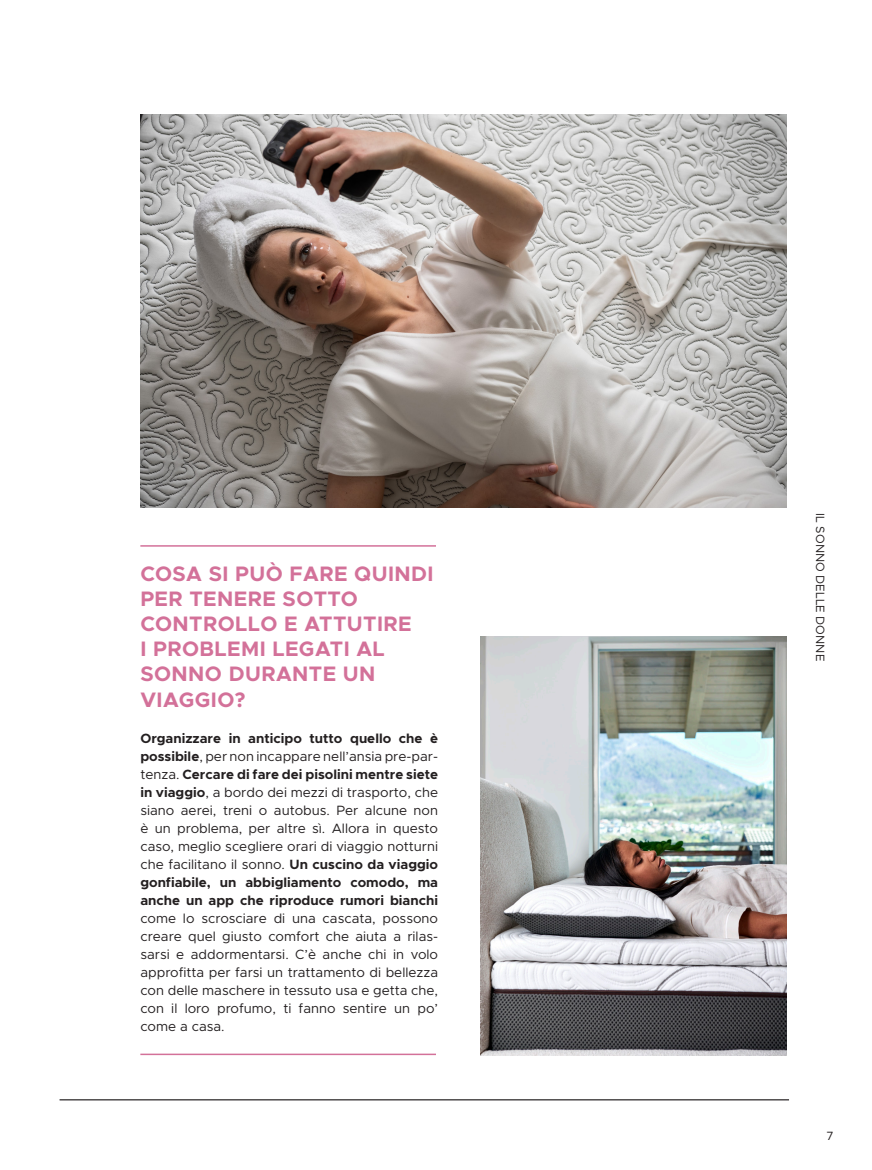
<style>
.page{position:relative;width:872px;height:1170px;background:#fff}
.page>*{position:absolute;margin:0;border:0;box-sizing:border-box;transform-origin:0 0}
.intro{font:700 21px/25.2px "Metropolis";letter-spacing:.02em;color:#d37199}
.testo{font:13.5px/18px "Metropolis";color:#231f20;text-align:justify}
.t1{font:12px "Metropolis";color:#231f20}
.s1{font-weight:700}
</style>
<div class="page">
<hr style="left:0;top:0;width:1px;height:1169px;background:#e2e8e6">
<hr style="left:60px;top:1098px;width:729px;height:2px;background:#231f20">
<img style="left:140px;top:115px;width:647px;height:393px">
<img style="left:480px;top:636px;width:307px;height:418px">
<hr style="left:140px;top:545px;width:296px;height:1px;background:#d37199">
<hr style="left:140px;top:1053px;width:296px;height:1px;background:#d37199">
<p class="intro" style="left:140px;top:560px;width:295px">COSA SI PUÒ FARE QUINDI<br>PER TENERE SOTTO<br>CONTROLLO E ATTUTIRE<br>I PROBLEMI LEGATI AL<br>SONNO DURANTE UN<br>VIAGGIO?</p>
<p class="testo" style="left:140px;top:728px;width:299px"><span class="s1">Organizzare in anticipo tutto quello che è possibile</span>, per non incappare nell’ansia pre-par&shy;tenza. <span class="s1">Cercare di fare dei pisolini mentre siete in viaggio</span>, a bordo dei mezzi di trasporto, che siano aerei, treni o autobus. Per alcune non è un problema, per altre sì. Allora in questo caso, meglio scegliere orari di viaggio notturni che facilitano il sonno. <span class="s1">Un cuscino da viaggio gonfiabile, un abbigliamento comodo, ma anche un app che riproduce rumori bianchi </span>come lo scrosciare di una cascata, possono creare quel giusto comfort che aiuta a rilas&shy;sarsi e addormentarsi. C’è anche chi in volo approfitta per farsi un trattamento di bellezza con delle maschere in tessuto usa e getta che, con il loro profumo, ti fanno sentire un po’ come a casa.</p>
<p class="t1" style="left:827px;top:513px;width:149px;rotate:90deg">IL SONNO DELLE DONNE</p>
<p class="t1" style="left:826px;top:1128px;width:9px">7</p>
</div>
